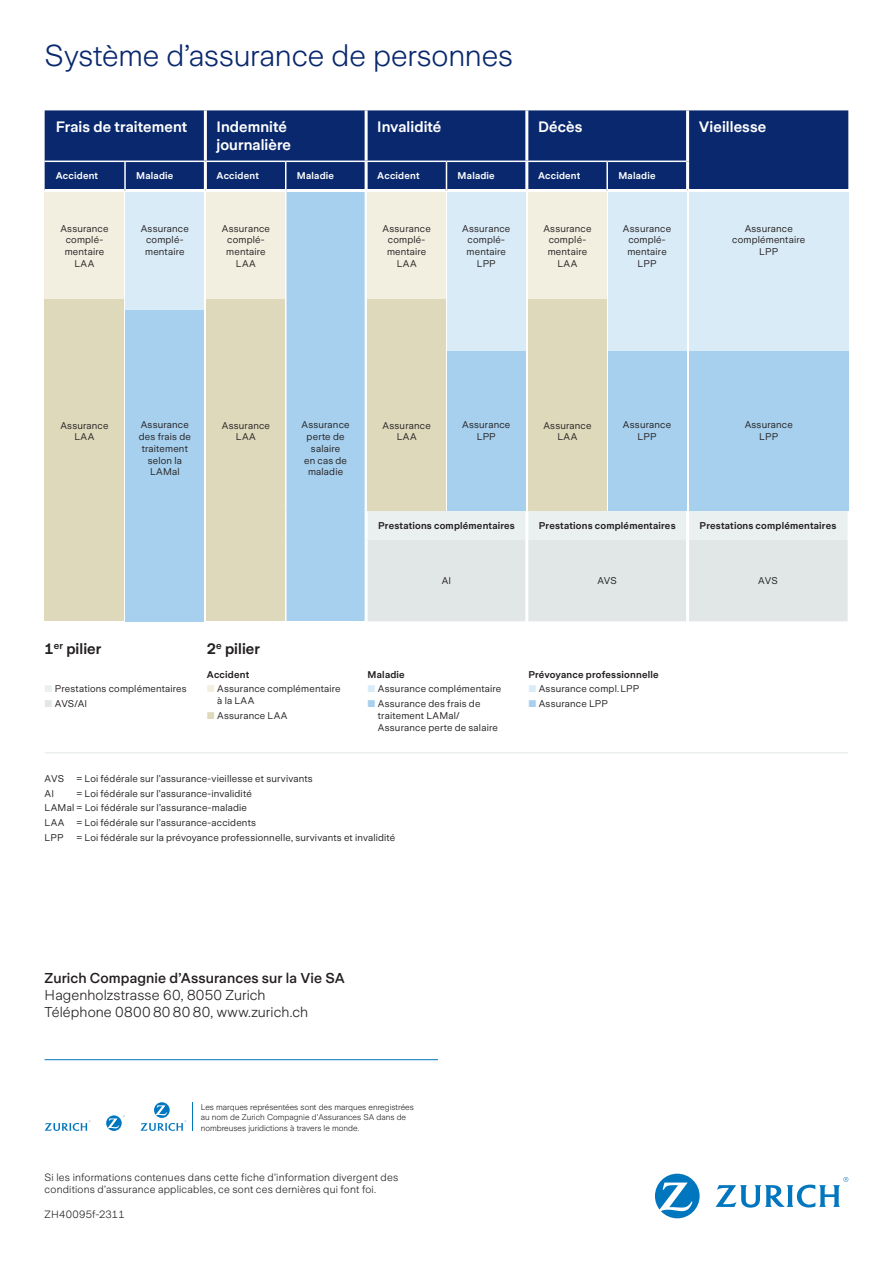
<style>
.page{position:relative;width:893px;height:1263px;background:#fff}
.page>*{position:absolute;margin:0;border:0;box-sizing:border-box;transform-origin:0 0}
.t1{font:300 30px "Zurich Sans";letter-spacing:-.005em;color:#09286d}
.t2{font:600 15px/18px "Zurich Sans";letter-spacing:.005em;color:#fff}
.t3{font:600 15px "Zurich Sans";color:#231f20}
.t4{font:300 14.25px/17.1px "Zurich Sans";letter-spacing:.005em;color:#231f20}
.t5{font:500 14.25px "Zurich Sans";letter-spacing:.005em;color:#231f20}
.t6{font:300 10.5px/12.6px "Zurich Sans";letter-spacing:.02em;color:#231f20}
.t7{font:9.75px/11.7px "Zurich Sans";letter-spacing:.02em;color:#231f20;text-align:center}
.t8{font:600 9.75px "Zurich Sans";letter-spacing:.02em;color:#231f20}
.t9{font:600 9.75px "Zurich Sans";letter-spacing:.02em;color:#fff}
.t10{font:300 8.25px/10.5px "Zurich Sans";color:#231f20}
.s1{color:#eaf0f0}
.s2{color:#e0e7e6}
.s3{font-weight:600}
.s4{color:#f2efe1}
.s5{color:#dfd9bb}
.s6{color:#d9ebf7}
.s7{color:#a6d0ee}
</style>
<div class="page">
<div style="left:45px;top:110px;width:803px;height:79px;background:#09286d"></div>
<div style="left:286px;top:190px;width:80px;height:431px;background:#a6d0ee"></div>
<svg style="left:368px;top:510px;width:480px;height:111px;background:#e2e9e8"></svg>
<hr style="left:286px;top:189px;width:80px;height:3px;background:#fff">
<hr style="left:365px;top:192px;width:3px;height:318px;background:#fff">
<hr style="left:365px;top:510px;width:3px;height:30px;background:#fff">
<hr style="left:365px;top:540px;width:3px;height:81px;background:#fff">
<hr style="left:525px;top:510px;width:3px;height:30px;background:#fff">
<hr style="left:525px;top:540px;width:3px;height:81px;background:#fff">
<hr style="left:686px;top:510px;width:3px;height:30px;background:#fff">
<hr style="left:686px;top:540px;width:3px;height:81px;background:#fff">
<hr style="left:204px;top:110px;width:3px;height:51px;background:#fff">
<hr style="left:686px;top:161px;width:3px;height:28px;background:#fff">
<hr style="left:365px;top:110px;width:3px;height:51px;background:#fff">
<hr style="left:525px;top:110px;width:3px;height:51px;background:#fff">
<hr style="left:686px;top:110px;width:3px;height:51px;background:#fff">
<hr style="left:45px;top:161px;width:80px;height:1px;background:#fff">
<hr style="left:125px;top:161px;width:80px;height:1px;background:#fff">
<hr style="left:124px;top:162px;width:2px;height:28px;background:#fff">
<hr style="left:205px;top:161px;width:81px;height:1px;background:#fff">
<hr style="left:286px;top:161px;width:80px;height:1px;background:#fff">
<svg style="left:285px;top:162px;width:1px;height:27px"></svg>
<hr style="left:366px;top:161px;width:80px;height:1px;background:#fff">
<hr style="left:446px;top:161px;width:81px;height:1px;background:#fff">
<svg style="left:446px;top:162px;width:1px;height:27px"></svg>
<hr style="left:527px;top:161px;width:80px;height:1px;background:#fff">
<hr style="left:607px;top:161px;width:79px;height:1px;background:#fff">
<hr style="left:606px;top:162px;width:2px;height:28px;background:#fff">
<hr style="left:204px;top:162px;width:3px;height:27px;background:#fff">
<hr style="left:365px;top:162px;width:3px;height:27px;background:#fff">
<hr style="left:525px;top:162px;width:3px;height:27px;background:#fff">
<hr style="left:45px;top:752px;width:80px;height:1px;background:#e0e7e6">
<hr style="left:125px;top:752px;width:80px;height:1px;background:#e0e7e6">
<hr style="left:205px;top:752px;width:81px;height:1px;background:#e0e7e6">
<hr style="left:286px;top:752px;width:80px;height:1px;background:#e0e7e6">
<hr style="left:366px;top:752px;width:80px;height:1px;background:#e0e7e6">
<hr style="left:446px;top:752px;width:81px;height:1px;background:#e0e7e6">
<hr style="left:527px;top:752px;width:80px;height:1px;background:#e0e7e6">
<hr style="left:607px;top:752px;width:81px;height:1px;background:#e0e7e6">
<hr style="left:688px;top:752px;width:160px;height:1px;background:#e0e7e6">
<div style="left:45px;top:192px;width:79px;height:107px;background:#f2efe1"></div>
<div style="left:45px;top:299px;width:79px;height:322px;background:#dfd9bb"></div>
<div style="left:126px;top:192px;width:78px;height:118px;background:#d9ebf7"></div>
<div style="left:126px;top:310px;width:78px;height:311px;background:#a6d0ee"></div>
<div style="left:207px;top:192px;width:78px;height:107px;background:#f2efe1"></div>
<div style="left:207px;top:299px;width:78px;height:322px;background:#dfd9bb"></div>
<div style="left:368px;top:192px;width:78px;height:107px;background:#f2efe1"></div>
<div style="left:368px;top:299px;width:78px;height:211px;background:#dfd9bb"></div>
<div style="left:447px;top:192px;width:78px;height:159px;background:#d9ebf7"></div>
<div style="left:447px;top:351px;width:78px;height:159px;background:#a6d0ee"></div>
<div style="left:528px;top:192px;width:78px;height:107px;background:#f2efe1"></div>
<div style="left:528px;top:299px;width:78px;height:211px;background:#dfd9bb"></div>
<div style="left:608px;top:192px;width:78px;height:159px;background:#d9ebf7"></div>
<div style="left:608px;top:351px;width:78px;height:159px;background:#a6d0ee"></div>
<div style="left:689px;top:192px;width:159px;height:159px;background:#d9ebf7"></div>
<div style="left:689px;top:351px;width:159px;height:159px;background:#a6d0ee"></div>
<svg style="left:140px;top:1102px;width:46px;height:29px"></svg>
<svg style="left:45px;top:1120px;width:45px;height:11px"></svg>
<svg style="left:106px;top:1115px;width:19px;height:16px"></svg>
<svg style="left:192px;top:1102px;width:1px;height:29px"></svg>
<hr style="left:45px;top:1059px;width:393px;height:1px;background:#0076be">
<svg style="left:655px;top:1174px;width:45px;height:44px"></svg>
<svg style="left:715px;top:1177px;width:133px;height:30px"></svg>
<h1 class="t1" style="left:45px;top:39px;width:470px">Système d’assurance de personnes</h1>
<h2 class="t2" style="left:56px;top:118px;width:133px">Frais de traitement</h2>
<h2 class="t2" style="left:217px;top:118px;width:76px">Indemnité journalière</h2>
<h2 class="t2" style="left:377px;top:118px;width:66px">Invalidité</h2>
<h2 class="t2" style="left:538px;top:118px;width:46px">Décès</h2>
<h2 class="t2" style="left:699px;top:118px;width:69px">Vieillesse</h2>
<p class="t9" style="left:56px;top:171px;width:44px">Accident</p>
<p class="t9" style="left:136px;top:171px;width:39px">Maladie</p>
<p class="t9" style="left:217px;top:171px;width:44px">Accident</p>
<p class="t9" style="left:297px;top:171px;width:39px">Maladie</p>
<p class="t9" style="left:377px;top:171px;width:44px">Accident</p>
<p class="t9" style="left:458px;top:171px;width:39px">Maladie</p>
<p class="t9" style="left:538px;top:171px;width:44px">Accident</p>
<p class="t9" style="left:618px;top:171px;width:39px">Maladie</p>
<p class="t7" style="left:60px;top:222px;width:50px">Assurance complé&shy;mentaire<br>LAA</p>
<p class="t7" style="left:141px;top:222px;width:50px">Assurance complé&shy;mentaire</p>
<p class="t7" style="left:222px;top:222px;width:50px">Assurance complé&shy;mentaire<br>LAA</p>
<p class="t7" style="left:383px;top:222px;width:50px">Assurance complé&shy;mentaire<br>LAA</p>
<p class="t7" style="left:462px;top:222px;width:50px">Assurance complé&shy;mentaire<br>LPP</p>
<p class="t7" style="left:543px;top:222px;width:50px">Assurance complé&shy;mentaire<br>LAA</p>
<p class="t7" style="left:623px;top:222px;width:50px">Assurance complé&shy;mentaire<br>LPP</p>
<p class="t7" style="left:732px;top:222px;width:74px">Assurance complémentaire<br>LPP</p>
<p class="t7" style="left:60px;top:419px;width:50px">Assurance<br>LAA</p>
<p class="t7" style="left:139px;top:419px;width:54px">Assurance des frais de traitement selon la<br>LAMal</p>
<p class="t7" style="left:222px;top:419px;width:50px">Assurance<br>LAA</p>
<p class="t7" style="left:301px;top:419px;width:50px">Assurance perte de salaire<br>en cas de maladie</p>
<p class="t7" style="left:383px;top:419px;width:50px">Assurance<br>LAA</p>
<p class="t7" style="left:462px;top:419px;width:50px">Assurance<br>LPP</p>
<p class="t7" style="left:543px;top:419px;width:50px">Assurance<br>LAA</p>
<p class="t7" style="left:623px;top:419px;width:50px">Assurance<br>LPP</p>
<p class="t7" style="left:745px;top:419px;width:50px">Assurance<br>LPP</p>
<p class="t8" style="left:378px;top:520px;width:138px">Prestations complémentaires</p>
<p class="t8" style="left:539px;top:520px;width:138px">Prestations complémentaires</p>
<p class="t8" style="left:699px;top:520px;width:138px">Prestations complémentaires</p>
<p class="t7" style="left:442px;top:575px;width:11px">AI</p>
<p class="t7" style="left:598px;top:575px;width:21px">AVS</p>
<p class="t7" style="left:758px;top:575px;width:21px">AVS</p>
<h2 class="t3" style="left:45px;top:641px;width:58px">1<sup>er</sup> pilier</h2>
<p class="t7" style="left:45px;top:682px;width:144px;line-height:14.7px;text-align:left"><span class="s1">█</span> Prestations complémentaires <span class="s2">█</span> AVS/AI</p>
<h2 class="t3" style="left:207px;top:641px;width:55px">2<sup>e</sup> pilier</h2>
<p class="t7" style="left:207px;top:667px;width:135px;line-height:14.7px;text-align:left"><span class="s3">Accident<br></span><span class="s4">█</span> Assurance complémentaire</p>
<p class="t7" style="left:207px;top:694px;width:82px;line-height:14.7px;text-align:left;text-indent:10px">à la LAA<br><span class="s5">█</span> Assurance LAA</p>
<p class="t7" style="left:368px;top:667px;width:135px;line-height:14.7px;text-align:left"><span class="s3">Maladie<br></span><span class="s6">█</span> Assurance complémentaire <span class="s7">█</span> Assurance des frais de</p>
<p class="t7" style="left:378px;top:710px;width:121px;text-align:left">traitement LAMal/<br>Assurance perte de salaire</p>
<p class="t7" style="left:528px;top:667px;width:132px;line-height:14.7px;text-align:left"><span class="s3">Prévoyance professionnelle </span><span class="s6">█</span> Assurance compl.LPP<br><span class="s7">█</span> Assurance LPP</p>
<p class="t7" style="left:45px;top:773px;width:21px">AVS</p>
<p class="t7" style="left:77px;top:773px;width:238px">= Loi fédérale sur l’assurance-vieillesse et survivants</p>
<p class="t7" style="left:45px;top:787px;width:11px">AI</p>
<p class="t7" style="left:45px;top:786px;width:213px;line-height:14.5px;text-align:left;text-indent:32px">= Loi fédérale sur l’assurance-invalidité LAMal = Loi fédérale sur l’assurance-maladie LAA = Loi fédérale sur l’assurance-accidents LPP</p>
<p class="t7" style="left:77px;top:831px;width:320px">= Loi fédérale sur la prévoyance professionnelle, survivants et invalidité</p>
<h3 class="t5" style="left:45px;top:970px;width:302px">Zurich Compagnie d’Assurances sur la Vie SA</h3>
<h3 class="t4" style="left:45px;top:987px;width:265px">Hagenholzstrasse 60, 8050 Zurich<br>Téléphone 0800 80 80 80, www.zurich.ch</h3>
<p class="t10" style="left:201px;top:1102px;width:215px">Les marques représentées sont des marques enregistrées au nom de Zurich Compagnie d’Assurances SA dans de nombreuses juridictions à travers le monde.</p>
<p class="t6" style="left:45px;top:1171px;width:355px">Si les informations contenues dans cette fiche d’information divergent des conditions d’assurance applicables, ce sont ces dernières qui font foi.</p>
<p class="t6" style="left:45px;top:1208px;width:82px">ZH40095f-2311</p>
</div>
